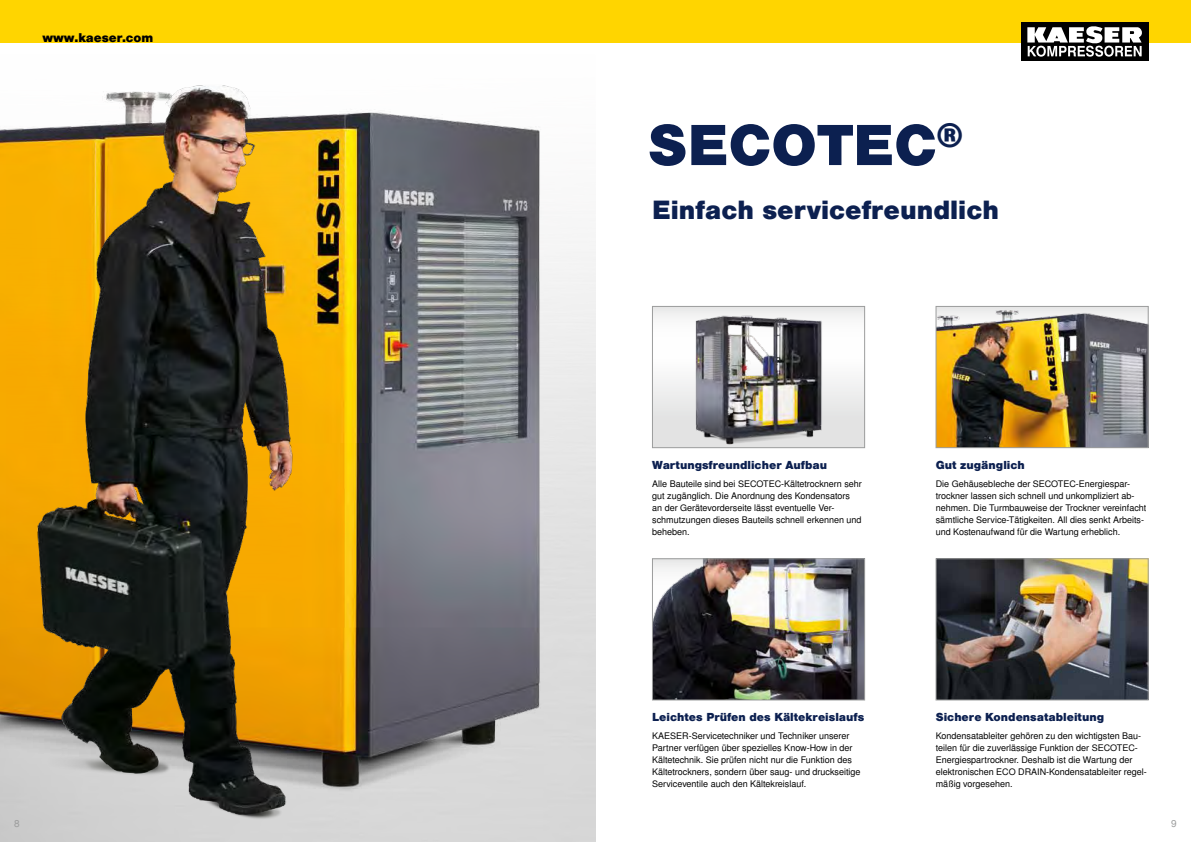
<style>
.page{position:relative;width:1191px;height:842px;background:#fff}
.page>*{position:absolute;margin:0;border:0;box-sizing:border-box;transform-origin:0 0}
.t1{font:900 55px "Nimbus San L";color:#0c2050}
.t2{font:900 25px "Nimbus San L";color:#0c2050}
.t3{font:900 12px "Nimbus San L";color:#000}
.t4{font:900 11px "Nimbus San L";color:#0c2050}
.t5{font:10px "Nimbus San L";color:#9c9d9d}
.t6{font:9px/12px "Nimbus San L";color:#000}
</style>
<div class="page">
<div style="left:0;top:0;width:1191px;height:43px;background:#ffd500"></div>
<div style="left:1020px;top:22px;width:128px;height:39px;background:#000"></div>
<svg style="left:1027px;top:26px;width:115px;height:31px"></svg>
<img style="left:937px;top:308px;width:209px;height:138px">
<div style="left:935px;top:306px;width:213px;height:142px;border:1px solid #9c9d9d"></div>
<img style="left:654px;top:560px;width:209px;height:138px">
<div style="left:652px;top:558px;width:213px;height:142px;border:1px solid #9c9d9d"></div>
<img style="left:937px;top:560px;width:209px;height:138px">
<div style="left:935px;top:558px;width:213px;height:142px;border:1px solid #9c9d9d"></div>
<svg style="left:654px;top:308px;width:209px;height:138px"></svg>
<img style="left:688px;top:308px;width:142px;height:138px">
<div style="left:652px;top:306px;width:213px;height:142px;border:1px solid #9c9d9d"></div>
<img style="left:0;top:108px;width:580px;height:700px">
<img style="left:6px;top:85px;width:294px;height:739px">
<h3 class="t3" style="left:43px;top:30px;width:112px">www.kaeser.com</h3>
<h1 class="t1" style="left:648px;top:111px;width:317px">SECOTEC<sup>®</sup></h1>
<h2 class="t2" style="left:652px;top:194px;width:348px">Einfach servicefreundlich</h2>
<p class="t4" style="left:652px;top:458px;width:176px">Wartungsfreundlicher Aufbau</p>
<p class="t6" style="left:652px;top:478px;width:211px">Alle Bauteile sind bei SECOTEC-Kältetrocknern sehr gut zugänglich. Die Anordnung des Kondensators an der Gerätevorderseite lässt eventuelle Ver&shy;schmutzungen dieses Bauteils schnell erkennen und beheben.</p>
<p class="t4" style="left:652px;top:710px;width:214px">Leichtes Prüfen des Kältekreislaufs</p>
<p class="t6" style="left:652px;top:730px;width:210px">KAESER-Servicetechniker und Techniker unserer Partner verfügen über spezielles Know-How in der Kältetechnik. Sie prüfen nicht nur die Funktion des Kältetrockners, sondern über saug- und druckseitige Serviceventile auch den Kältekreislauf.</p>
<p class="t4" style="left:935px;top:458px;width:91px">Gut zugänglich</p>
<p class="t6" style="left:935px;top:478px;width:212px">Die Gehäusebleche der SECOTEC-Energiespar&shy;trockner lassen sich schnell und unkompliziert ab&shy;nehmen. Die Turmbauweise der Trockner vereinfacht sämtliche Service-Tätigkeiten. All dies senkt Arbeits&shy;und Kostenaufwand für die Wartung erheblich.</p>
<p class="t4" style="left:935px;top:710px;width:170px">Sichere Kondensatableitung</p>
<p class="t6" style="left:935px;top:730px;width:212px">Kondensatableiter gehören zu den wichtigsten Bau&shy;teilen für die zuverlässige Funktion der SECOTEC-Energiespartrockner. Deshalb ist die Wartung der elektronischen ECO DRAIN-Kondensatableiter regel&shy;mäßig vorgesehen.</p>
<p class="t5" style="left:14px;top:817px;width:7px">8</p>
<p class="t5" style="left:1171px;top:817px;width:7px">9</p>
</div>
